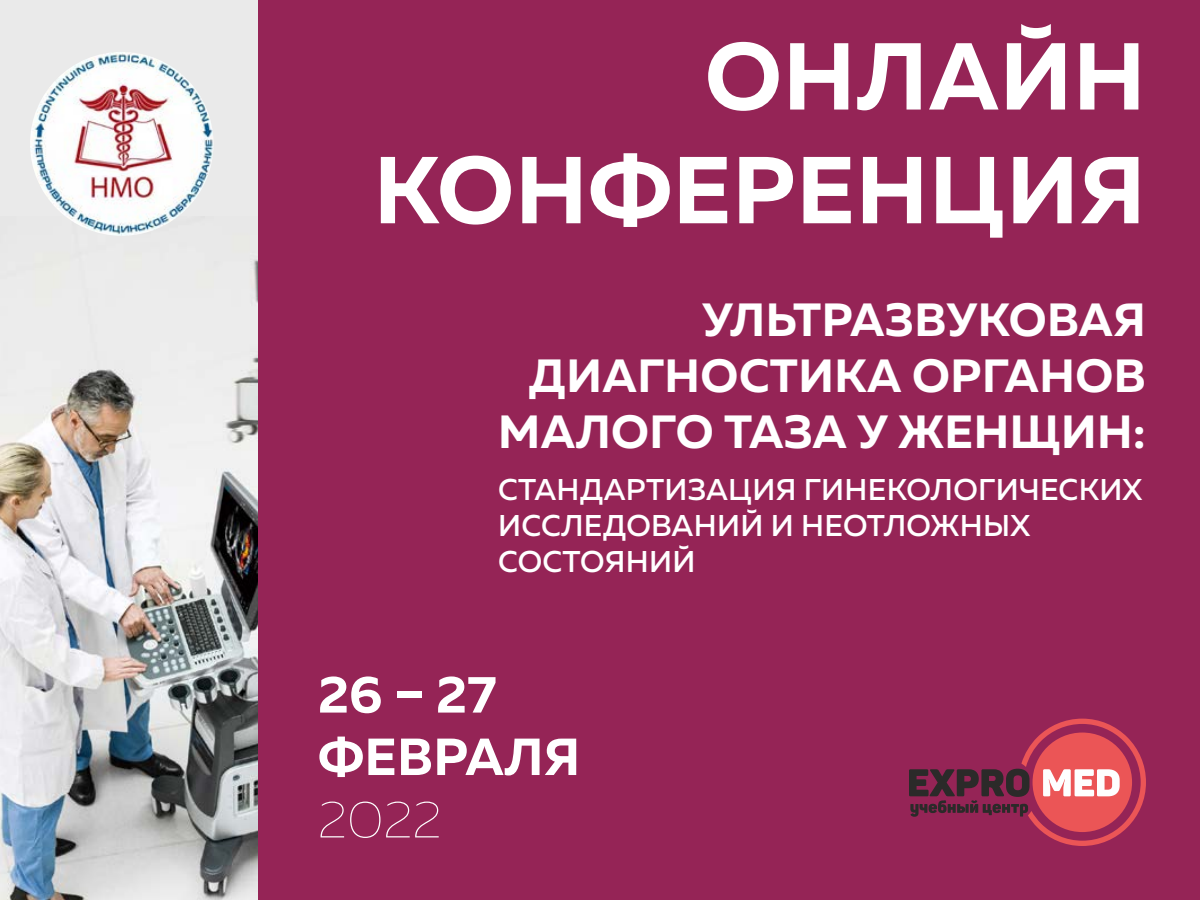
<style>
.page{position:relative;width:1200px;height:900px;background:#952456}
.page>*{position:absolute;margin:0;border:0;box-sizing:border-box;transform-origin:0 0}
.t1{font:700 94.8px/113.7px "Muller";letter-spacing:.01em;color:#fff;text-align:right}
.t2{font:700 52.05px/62.4px "Muller";letter-spacing:.01em;color:#fff}
.t3{font:100 52.05px "Muller";color:#fff}
.t4{font:700 46.5px/55.8px "Muller";letter-spacing:.01em;color:#fff;text-align:right}
.t5{font:500 30px/36px "Muller";letter-spacing:.01em;color:#fff}
</style>
<div class="page">
<svg style="left:909px;top:719px;width:237px;height:127px"></svg>
<div style="left:0;top:0;width:258px;height:900px;background:#eaeaea"></div>
<img style="left:0;top:259px;width:258px;height:641px">
<img style="left:30px;top:52px;width:184px;height:184px;border-radius:92px">
<h1 class="t1" style="left:374px;top:19px;width:773px">ОНЛАЙН<br>КОНФЕРЕНЦИЯ</h1>
<h3 class="t4" style="left:498px;top:292px;width:649px">УЛЬТРАЗВУКОВАЯ<br>ДИАГНОСТИКА ОРГАНОВ<br>МАЛОГО ТАЗА У ЖЕНЩИН:</h3>
<p class="t5" style="left:498px;top:472px;width:646px">СТАНДАРТИЗАЦИЯ ГИНЕКОЛОГИЧЕСКИХ<br>ИССЛЕДОВАНИЙ И НЕОТЛОЖНЫХ<br>СОСТОЯНИЙ</p>
<h2 class="t2" style="left:318px;top:663px;width:264px">26 – 27<br>ФЕВРАЛЯ</h2>
<h2 class="t3" style="left:318px;top:789px;width:125px">2022</h2>
</div>
